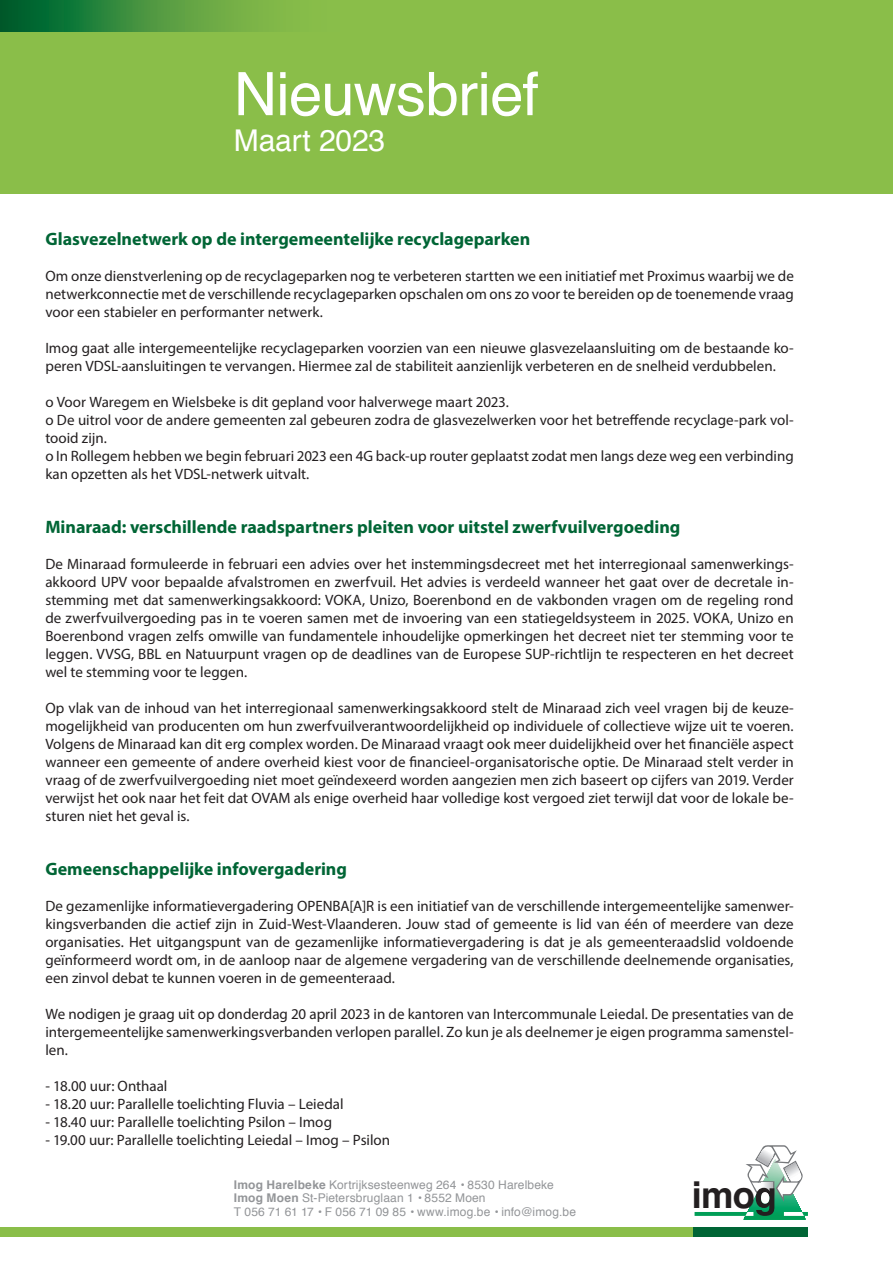
<style>
.page{position:relative;width:893px;height:1263px;background:#fff}
.page>*{position:absolute;margin:0;border:0;box-sizing:border-box;transform-origin:0 0}
.t1{font:60px "Helvetica";letter-spacing:-.015em;color:#fff}
.t2{font:700 36.75px "Helvetica";color:#231f20}
.t3{font:30px "Helvetica";letter-spacing:-.005em;color:#fff}
.t4{font:700 18px "Myriad Pro";color:#006535}
.t5{font:15px/18px "Myriad Pro";color:#231f20;text-align:justify}
.t6{font:12px/13.5px "Helvetica";letter-spacing:.01em;color:#939598}
.s1{font-weight:700}
</style>
<div class="page">
<div style="left:0;top:0;width:893px;height:193px;background:#8abe49"></div>
<svg style="left:0;top:0;width:269px;height:32px;background:#3d8d3d"></svg>
<svg style="left:695px;top:1145px;width:113px;height:75px"></svg>
<div style="left:0;top:1227px;width:807px;height:9px;background:#8abe49"></div>
<div style="left:693px;top:1227px;width:115px;height:9px;background:#006535"></div>
<h1 class="t1" style="left:234px;top:54px;width:306px">Nieuwsbrief</h1>
<h3 class="t3" style="left:234px;top:120px;width:153px">Maart 2023</h3>
<p class="t4" style="left:45px;top:227px;width:486px">Glasvezelnetwerk op de intergemeentelijke recyclageparken</p>
<p class="t5" style="left:45px;top:267px;width:750px">Om onze dienstverlening op de recyclageparken nog te verbeteren startten we een initiatief met Proximus waarbij we de netwerkconnectie met de verschillende recyclageparken opschalen om ons zo voor te bereiden op de toenemende vraag voor een stabieler en performanter netwerk.</p>
<p class="t5" style="left:45px;top:339px;width:750px">Imog gaat alle intergemeentelijke recyclageparken voorzien van een nieuwe glasvezelaansluiting om de bestaande ko&shy;peren VDSL-aansluitingen te vervangen. Hiermee zal de stabiliteit aanzienlijk verbeteren en de snelheid verdubbelen.</p>
<p class="t5" style="left:45px;top:393px;width:750px;text-align:left">o Voor Waregem en Wielsbeke is dit gepland voor halverwege maart 2023.<br>o De uitrol voor de andere gemeenten zal gebeuren zodra de glasvezelwerken voor het betreffende recyclage-park vol&shy;tooid zijn.<br>o In Rollegem hebben we begin februari 2023 een 4G back-up router geplaatst zodat men langs deze weg een verbinding kan opzetten als het VDSL-netwerk uitvalt.</p>
<p class="t4" style="left:45px;top:515px;width:637px">Minaraad: verschillende raadspartners pleiten voor uitstel zwerfvuilvergoeding</p>
<p class="t5" style="left:45px;top:555px;width:750px">De Minaraad formuleerde in februari een advies over het instemmingsdecreet met het interregionaal samenwerkings&shy;akkoord UPV voor bepaalde afvalstromen en zwerfvuil. Het advies is verdeeld wanneer het gaat over de decretale in&shy;stemming met dat samenwerkingsakkoord: VOKA, Unizo, Boerenbond en de vakbonden vragen om de regeling rond de zwerfvuilvergoeding pas in te voeren samen met de invoering van een statiegeldsysteem in 2025. VOKA, Unizo en Boerenbond vragen zelfs omwille van fundamentele inhoudelijke opmerkingen het decreet niet ter stemming voor te leggen. VVSG, BBL en Natuurpunt vragen op de deadlines van de Europese SUP-richtlijn te respecteren en het decreet wel te stemming voor te leggen.</p>
<p class="t5" style="left:45px;top:699px;width:750px">Op vlak van de inhoud van het interregionaal samenwerkingsakkoord stelt de Minaraad zich veel vragen bij de keuze&shy;mogelijkheid van producenten om hun zwerfvuilverantwoordelijkheid op individuele of collectieve wijze uit te voeren.<br>Volgens de Minaraad kan dit erg complex worden. De Minaraad vraagt ook meer duidelijkheid over het financiële aspect wanneer een gemeente of andere overheid kiest voor de financieel-organisatorische optie. De Minaraad stelt verder in vraag of de zwerfvuilvergoeding niet moet geïndexeerd worden aangezien men zich baseert op cijfers van 2019. Verder verwijst het ook naar het feit dat OVAM als enige overheid haar volledige kost vergoed ziet terwijl dat voor de lokale be&shy;sturen niet het geval is.</p>
<p class="t4" style="left:45px;top:857px;width:303px">Gemeenschappelijke infovergadering</p>
<p class="t5" style="left:45px;top:897px;width:750px">De gezamenlijke informatievergadering OPENBA[A]R is een initiatief van de verschillende intergemeentelijke samenwer&shy;kingsverbanden die actief zijn in Zuid-West-Vlaanderen. Jouw stad of gemeente is lid van één of meerdere van deze organisaties. Het uitgangspunt van de gezamenlijke informatievergadering is dat je als gemeenteraadslid voldoende geïnformeerd wordt om, in de aanloop naar de algemene vergadering van de verschillende deelnemende organisaties, een zinvol debat te kunnen voeren in de gemeenteraad.</p>
<p class="t5" style="left:45px;top:1005px;width:750px">We nodigen je graag uit op donderdag 20 april 2023 in de kantoren van Intercommunale Leiedal. De presentaties van de intergemeentelijke samenwerkingsverbanden verlopen parallel. Zo kun je als deelnemer je eigen programma samenstel&shy;len.</p>
<p class="t5" style="left:45px;top:1077px;width:124px">- 18.00 uur: Onthaal</p>
<p class="t5" style="left:45px;top:1095px;width:300px">- 18.20 uur: Parallelle toelichting Fluvia – Leiedal</p>
<p class="t5" style="left:45px;top:1113px;width:288px">- 18.40 uur: Parallelle toelichting Psilon – Imog</p>
<p class="t5" style="left:45px;top:1131px;width:346px">- 19.00 uur: Parallelle toelichting Leiedal – Imog – Psilon</p>
<h2 class="t2" style="left:692px;top:1170px;width:65px">imo</h2>
<p class="t6" style="left:234px;top:1178px;width:344px"><span class="s1">Imog Harelbeke</span> Kortrijksesteenweg 264 <span class="s1">•</span> 8530 Harelbeke<br><span class="s1">Imog Moen</span> St-Pietersbruglaan 1 <span class="s1">•</span> 8552 Moen<br>T 056 71 61 17 <span class="s1">•</span> F 056 71 09 85 <span class="s1">•</span> www.imog.be <span class="s1">•</span> info@imog.be</p>
</div>
